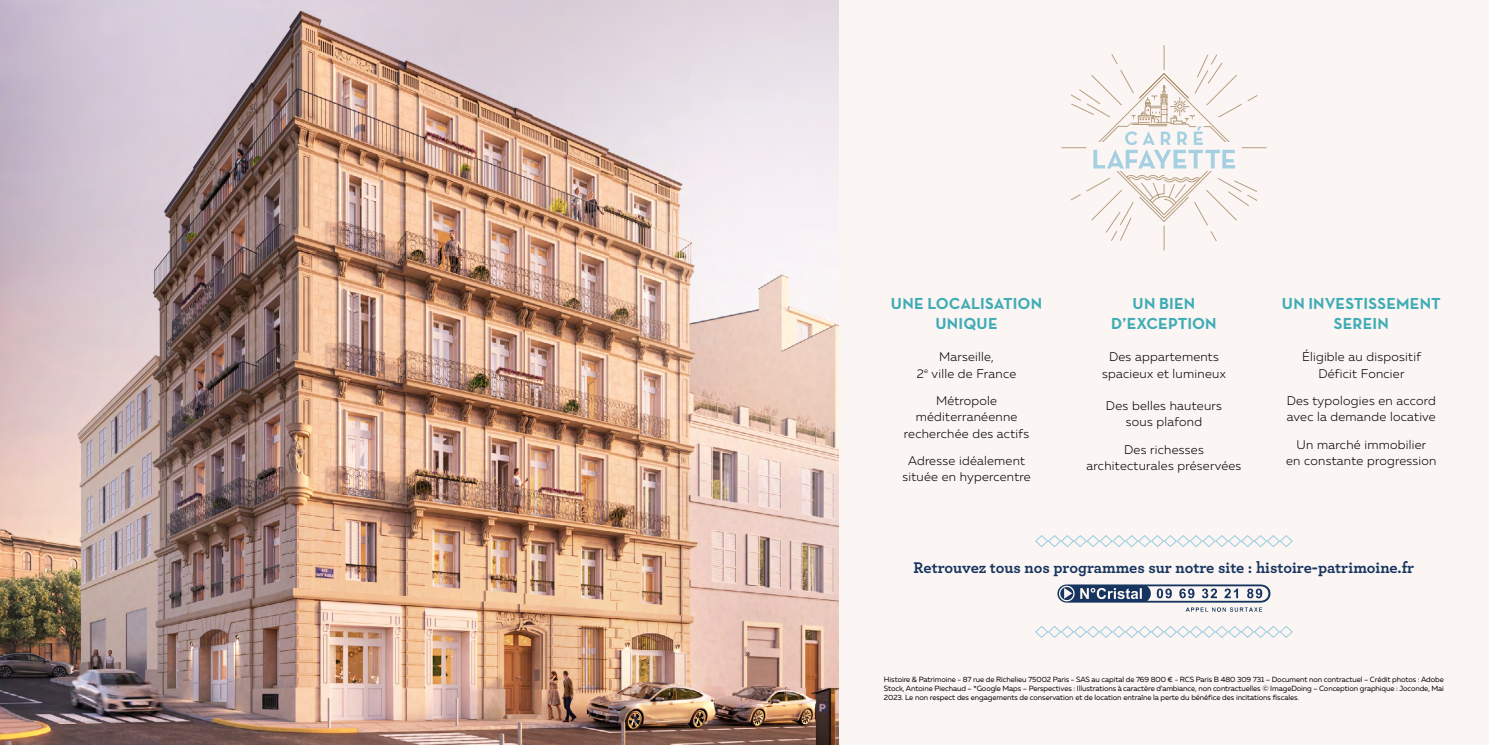
<style>
.page{position:relative;width:1489px;height:745px;background:#fff}
.page>*{position:absolute;margin:0;border:0;box-sizing:border-box;transform-origin:0 0}
.t1{font:700 16.25px "Archer";color:#16345f}
.t2{font:700 16.25px/19.5px "Neutra Text";letter-spacing:.01em;color:#40acb6;text-align:center}
.t3{font:300 12.5px/16.2px "Muller";letter-spacing:.02em;color:#000;text-align:center}
.t4{font:7.5px/8.8px "Muller";letter-spacing:-.01em;color:#000;text-align:justify}
</style>
<div class="page">
<div style="left:0;top:0;width:1488px;height:744px;background:#fbf6f3"></div>
<img style="left:0;top:0;width:838px;height:744px">
<svg style="left:1035px;top:535px;width:258px;height:12px"></svg>
<svg style="left:1035px;top:625px;width:258px;height:13px"></svg>
<svg style="left:1057px;top:584px;width:213px;height:27px"></svg>
<svg style="left:1061px;top:45px;width:206px;height:206px"></svg>
<h1 class="t2" style="left:890px;top:293px;width:153px">UNE LOCALISATION<br>UNIQUE</h1>
<h2 class="t3" style="left:916px;top:348px;width:101px">Marseille,<br>2<sup>e</sup> ville de France</h2>
<h2 class="t3" style="left:903px;top:392px;width:127px">Métropole méditerranéenne recherchée des actifs</h2>
<h2 class="t3" style="left:902px;top:452px;width:130px">Adresse idéalement située en hypercentre</h2>
<h1 class="t2" style="left:1111px;top:293px;width:107px">UN BIEN<br>D’EXCEPTION</h1>
<h2 class="t3" style="left:1102px;top:348px;width:125px">Des appartements spacieux et lumineux</h2>
<h2 class="t3" style="left:1105px;top:397px;width:117px">Des belles hauteurs sous plafond</h2>
<h2 class="t3" style="left:1086px;top:441px;width:156px">Des richesses architecturales préservées</h2>
<h1 class="t2" style="left:1281px;top:293px;width:160px">UN INVESTISSEMENT<br>SEREIN</h1>
<h2 class="t3" style="left:1301px;top:348px;width:120px">Éligible au dispositif<br>Déficit Foncier</h2>
<h2 class="t3" style="left:1286px;top:392px;width:151px;text-align:left">Des typologies en accord avec la demande locative</h2>
<h2 class="t3" style="left:1285px;top:436px;width:152px">Un marché immobilier<br>en constante progression</h2>
<h1 class="t1" style="left:913px;top:554px;width:502px">Retrouvez tous nos programmes sur notre site : histoire-patrimoine.fr</h1>
<p class="t4" style="left:883px;top:675px;width:561px">Histoire &amp; Patrimoine - 87 rue de Richelieu 75002 Paris - SAS au capital de 769 800 € - RCS Paris B 480 309 731 – Document non contractuel – Crédit photos : Adobe Stock, Antoine Piechaud – *Google Maps – Perspectives : Illustrations à caractère d’ambiance, non contractuelles © ImageDoing – Conception graphique : Joconde, Mai 2023. Le non respect des engagements de conservation et de location entraîne la perte du bénéfice des incitations fiscales.</p>
</div>
